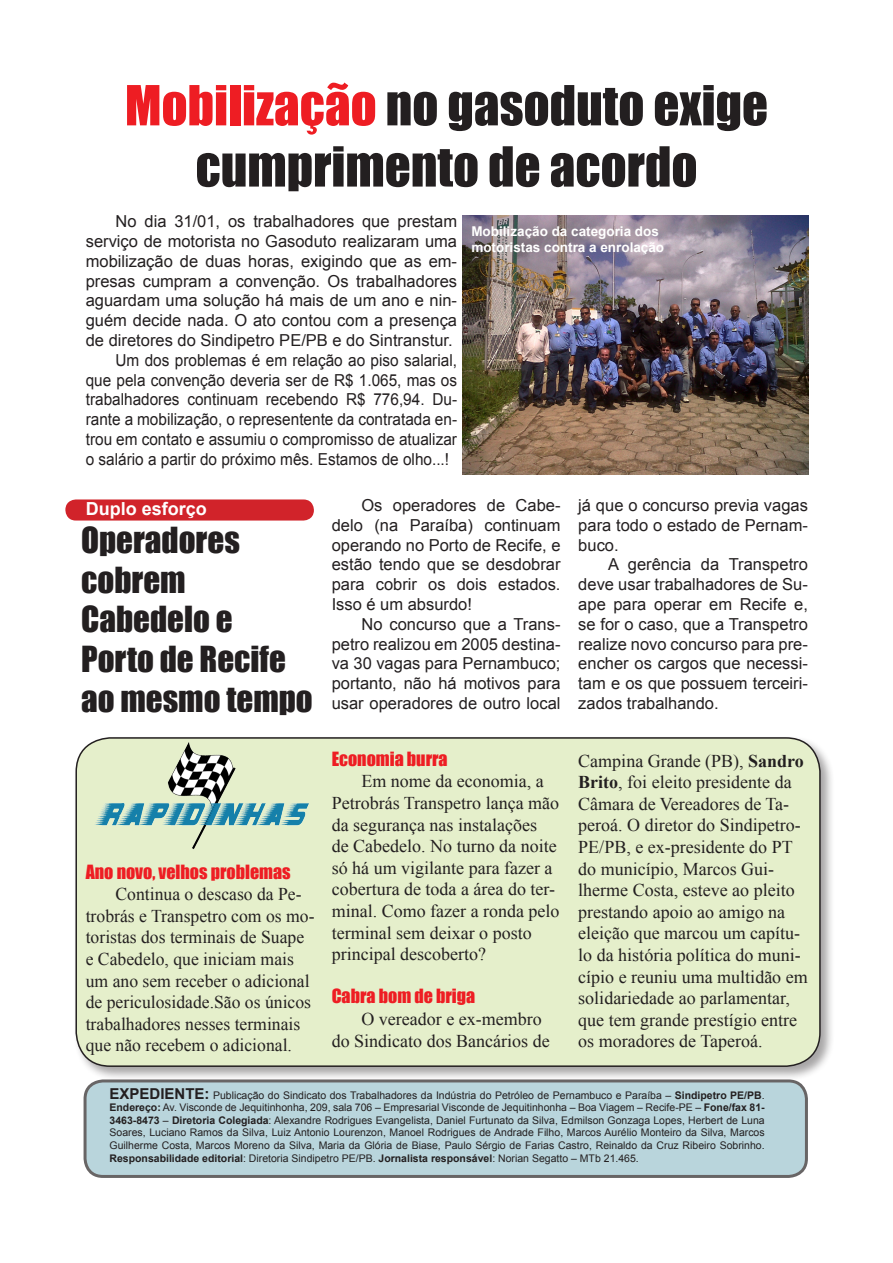
<style>
.page{position:relative;width:893px;height:1263px;background:#fff}
.page>*{position:absolute;margin:0;border:0;box-sizing:border-box;transform-origin:0 0}
.t1{font:51px/61.2px "Impact";color:#231f20;text-align:center}
.t2{font:33px/39.6px "Impact";color:#231f20}
.t3{font:18px/21.6px "Times New Roman";color:#231f20}
.t4{font:18px "Impact";color:#ee1d23}
.t5{font:700 18px "Arial";color:#fff}
.t6{font:16.5px/19.8px "Arial";color:#231f20;text-align:justify}
.t7{font:16.5px/19.8px "Arial";color:#231f20;text-align:justify;scale:.93 1}
.t8{font:700 13.5px/16.2px "Arial";color:#fff}
.t9{font:10.5px/12.6px "Arial";color:#231f20;text-align:justify}
.s1{color:#ee1d23}
.s2{font-weight:700}
.s3{font-weight:700;font-size:15px}
</style>
<div class="page">
<div style="left:73px;top:735px;width:762px;height:346px;background:#231f20;opacity:.4"></div>
<div style="left:76px;top:738px;width:744px;height:328px;background:#e5efcb;border-radius:34px"></div>
<div style="left:75px;top:737px;width:746px;height:330px;border:2px solid #231f20;border-radius:34px"></div>
<img style="left:463px;top:215px;width:346px;height:259px">
<img style="left:86px;top:737px;width:229px;height:113px">
<div style="left:65px;top:499px;width:249px;height:21px;background:#d1232a;border-radius:10px"></div>
<div style="left:85px;top:1081px;width:721px;height:95px;background:#b9d5dc;border-radius:18px"></div>
<div style="left:84px;top:1079px;width:724px;height:99px;border:3px solid #231f20;border-radius:18px"></div>
<p class="t1" style="left:125px;top:73px;width:645px"><span class="s1">Mobilização</span> no gasoduto exige cumprimento de acordo</p>
<p class="t6" style="left:86px;top:212px;width:373px;text-indent:30px">No dia 31/01, os trabalhadores que prestam serviço de motorista no Gasoduto realizaram uma mobilização de duas horas, exigindo que as em&shy;presas cumpram a convenção. Os trabalhadores aguardam uma solução há mais de um ano e nin&shy;guém decide nada. O ato contou com a presença de diretores do Sindipetro PE/PB e do Sintranstur.</p>
<p class="t7" style="left:86px;top:350px;width:401px;text-indent:30px">Um dos problemas é em relação ao piso salarial, que pela convenção deveria ser de R$ 1.065, mas os trabalhadores continuam recebendo R$ 776,94. Du&shy;rante a mobilização, o representente da contratada en&shy;trou em contato e assumiu o compromisso de atualizar o salário a partir do próximo mês. Estamos de olho...!</p>
<p class="t6" style="left:332px;top:495px;width:230px;text-indent:30px">Os operadores de Cabe&shy;delo (na Paraíba) continuam operando no Porto de Recife, e estão tendo que se desdobrar para cobrir os dois estados.<br>Isso é um absurdo!</p>
<p class="t6" style="left:332px;top:614px;width:230px;text-indent:30px">No concurso que a Trans&shy;petro realizou em 2005 destina&shy;va 30 vagas para Pernambuco; portanto, não há motivos para usar operadores de outro local</p>
<p class="t8" style="left:471px;top:224px;width:194px">Mobilização da categoria dos motoristas contra a enrolação</p>
<p class="t6" style="left:578px;top:495px;width:231px">já que o concurso previa vagas para todo o estado de Pernam&shy;buco.</p>
<p class="t6" style="left:578px;top:555px;width:231px;text-indent:30px">A gerência da Transpetro deve usar trabalhadores de Su&shy;ape para operar em Recife e, se for o caso, que a Transpetro realize novo concurso para pre&shy;encher os cargos que necessi&shy;tam e os que possuem terceiri&shy;zados trabalhando.</p>
<p class="t5" style="left:86px;top:496px;width:123px">Duplo esforço</p>
<p class="t2" style="left:81px;top:520px;width:160px">Operadores</p>
<p class="t2" style="left:81px;top:559px;width:106px">cobrem</p>
<p class="t2" style="left:81px;top:599px;width:153px">Cabedelo e</p>
<p class="t2" style="left:81px;top:638px;width:233px">Porto de Recife ao mesmo tempo</p>
<p class="t4" style="left:86px;top:857px;width:206px">Ano novo, velhos problemas</p>
<p class="t3" style="left:86px;top:883px;width:230px;text-indent:30px">Continua o descaso da Pe&shy;trobrás e Transpetro com os mo&shy;toristas dos terminais de Suape e Cabedelo, que iniciam mais um ano sem receber o adicional de periculosidade.São os únicos trabalhadores nesses terminais que não recebem o adicional.</p>
<p class="t4" style="left:332px;top:745px;width:117px">Economia burra</p>
<p class="t3" style="left:332px;top:770px;width:229px;text-indent:30px">Em nome da economia, a<br>Petrobrás Transpetro lança mão da segurança nas instalações<br>de Cabedelo. No turno da noite só há um vigilante para fazer a cobertura de toda a área do ter&shy;minal. Como fazer a ronda pelo terminal sem deixar o posto principal descoberto?</p>
<p class="t4" style="left:332px;top:982px;width:145px">Cabra bom de briga</p>
<p class="t3" style="left:332px;top:1008px;width:219px;text-indent:30px">O vereador e ex-membro do Sindicato dos Bancários de</p>
<p class="t3" style="left:578px;top:749px;width:231px">Campina Grande (PB), <span class="s2">Sandro<br>Brito</span>, foi eleito presidente da<br>Câmara de Vereadores de Ta&shy;peroá. O diretor do Sindipetro-<br>PE/PB, e ex-presidente do PT do município, Marcos Gui&shy;lherme Costa, esteve ao pleito prestando apoio ao amigo na eleição que marcou um capítu&shy;lo da história política do muni&shy;cípio e reuniu uma multidão em solidariedade ao parlamentar, que tem grande prestígio entre os moradores de Taperoá.</p>
<p class="t9" style="left:110px;top:1089px;width:657px"><span class="s3">EXPEDIENTE:</span> Publicação do Sindicato dos Trabalhadores da Indústria do Petróleo de Pernambuco e Paraíba – <span class="s2">Sindipetro PE/PB</span>.<br><span class="s2">Endereço:</span> Av. Visconde de Jequitinhonha, 209, sala 706 – Empresarial Visconde de Jequitinhonha – Boa Viagem – Recife-PE – <span class="s2">Fone/fax 81- 3463-8473</span> – <span class="s2">Diretoria Colegiada</span>: Alexandre Rodrigues Evangelista, Daniel Furtunato da Silva, Edmilson Gonzaga Lopes, Herbert de Luna Soares, Luciano Ramos da Silva, Luiz Antonio Lourenzon, Manoel Rodrigues de Andrade Filho, Marcos Aurélio Monteiro da Silva, Marcos Guilherme Costa, Marcos Moreno da Silva, Maria da Glória de Biase, Paulo Sérgio de Farias Castro, Reinaldo da Cruz Ribeiro Sobrinho.<br><span class="s2">Responsabilidade editorial</span>: Diretoria Sindipetro PE/PB. <span class="s2">Jornalista responsável</span>: Norian Segatto – MTb 21.465.</p>
</div>
